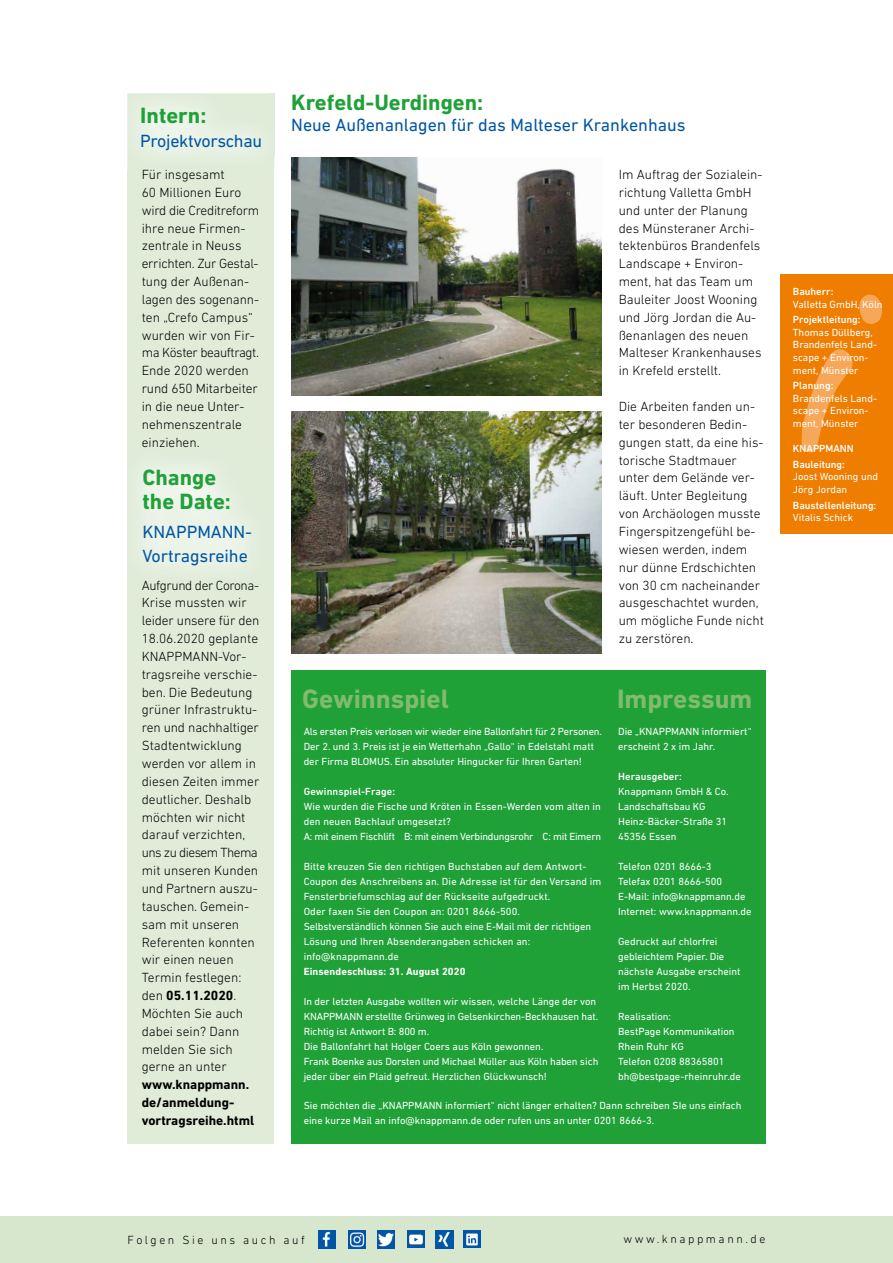
<style>
.page{position:relative;width:893px;height:1263px;background:#fff}
.page>*{position:absolute;margin:0;border:0;box-sizing:border-box;transform-origin:0 0}
.t1{font:700 27px "DIN Next LT Pro";color:#81bb6e}
.t2{font:700 22.5px/24px "DIN Next LT Pro";color:#1fa138}
.t3{font:18px/24px "DIN Next LT Pro";color:#0056a4}
.t4{font:18px "DIN Next LT Pro";letter-spacing:-.02em;color:#0056a4}
.t5{font:300 13.5px/17.9px "DIN Next LT Pro";color:#000}
.t6{font:700 13.5px/17.9px "DIN Next LT Pro";color:#000}
.t7{font:300 12px "DIN Next LT Pro";letter-spacing:.21em;color:#000}
.t8{font:10.5px/15px "DIN Next LT Pro";color:#fff}
.t9{font:500 10.5px/15.6px "DIN Next LT Pro";color:#fff}
.t10{font:700 10.5px "DIN Next LT Pro";letter-spacing:.01em;color:#fff}
.s1{font-weight:700}
</style>
<div class="page">
<div style="left:128px;top:94px;width:146px;height:1050px;background:#e0ecd8"></div>
<div style="left:291px;top:670px;width:474px;height:473px;background:#1fa138"></div>
<div style="left:0;top:1216px;width:893px;height:47px;background:#d7e7ce"></div>
<img style="left:127px;top:446px;width:120px;height:141px">
<img style="left:129px;top:96px;width:140px;height:66px">
<img style="left:318px;top:1231px;width:17px;height:17px">
<img style="left:377px;top:1231px;width:17px;height:17px">
<img style="left:436px;top:1231px;width:17px;height:17px">
<img style="left:348px;top:1231px;width:18px;height:17px">
<div style="left:407px;top:1231px;width:18px;height:17px;background:#0056a4"></div>
<img style="left:409px;top:1234px;width:14px;height:11px">
<svg style="left:463px;top:1231px;width:17px;height:17px"></svg>
<img style="left:463px;top:1234px;width:17px;height:12px">
<img style="left:291px;top:158px;width:311px;height:238px">
<img style="left:291px;top:411px;width:311px;height:243px">
<img style="left:269px;top:93px;width:6px;height:63px">
<img style="left:269px;top:94px;width:5px;height:62px">
<div style="left:780px;top:274px;width:113px;height:260px;background:#ef7d00"></div>
<svg style="left:801px;top:295px;width:81px;height:157px"></svg>
<h2 class="t2" style="left:140px;top:103px;width:68px">Intern:</h2>
<h3 class="t4" style="left:140px;top:130px;width:123px">Projektvorschau</h3>
<p class="t5" style="left:142px;top:165px;width:119px">Für insgesamt<br>60 Millionen Euro wird die Creditreform ihre neue Firmen&shy;zentrale in Neuss errichten. Zur Gestal&shy;tung der Außenan&shy;lagen des sogenann&shy;ten „Crefo Campus“ wurden wir von Fir&shy;ma Köster beauftragt.<br>Ende 2020 werden rund 650 Mitarbeiter in die neue Unter&shy;nehmenszentrale einziehen.</p>
<h2 class="t2" style="left:142px;top:466px;width:90px">Change the Date:</h2>
<h3 class="t3" style="left:142px;top:519px;width:111px">KNAPPMANN-<br>Vortragsreihe</h3>
<p class="t5" style="left:142px;top:576px;width:119px">Aufgrund der Corona-<br>Krise mussten wir leider unsere für den<br>18.06.2020 geplante<br>KNAPPMANN-Vor&shy;tragsreihe verschie&shy;ben. Die Bedeutung grüner Infrastruktu&shy;ren und nachhaltiger<br>Stadtentwicklung werden vor allem in diesen Zeiten immer deutlicher. Deshalb möchten wir nicht darauf verzichten, uns zu diesem Thema mit unseren Kunden und Partnern auszu&shy;tauschen. Gemein&shy;sam mit unseren<br>Referenten konnten wir einen neuen<br>Termin festlegen: den <span class="s1">05.11.2020</span>.<br>Möchten Sie auch dabei sein? Dann melden Sie sich gerne an unter</p>
<p class="t6" style="left:142px;top:1076px;width:114px">www.knappmann. de/anmeldung&shy;vortragsreihe.html</p>
<h2 class="t2" style="left:291px;top:91px;width:194px">Krefeld-Uerdingen:</h2>
<h3 class="t3" style="left:291px;top:113px;width:396px">Neue Außenanlagen für das Malteser Krankenhaus</h3>
<h1 class="t1" style="left:302px;top:683px;width:148px">Gewinnspiel</h1>
<p class="t5" style="left:619px;top:165px;width:145px">Im Auftrag der Sozialein&shy;richtung Valletta GmbH und unter der Planung des Münsteraner Archi&shy;tektenbüros Brandenfels<br>Landscape + Environ&shy;ment, hat das Team um<br>Bauleiter Joost Wooning und Jörg Jordan die Au&shy;ßenanlagen des neuen<br>Malteser Krankenhauses in Krefeld erstellt.</p>
<p class="t5" style="left:619px;top:397px;width:147px">Die Arbeiten fanden un&shy;ter besonderen Bedin&shy;gungen statt, da eine his&shy;torische Stadtmauer unter dem Gelände ver&shy;läuft. Unter Begleitung von Archäologen musste<br>Fingerspitzengefühl be&shy;wiesen werden, indem nur dünne Erdschichten von 30 cm nacheinander ausgeschachtet wurden, um mögliche Funde nicht zu zerstören.</p>
<h1 class="t1" style="left:617px;top:683px;width:137px">Impressum</h1>
<p class="t8" style="left:304px;top:724px;width:300px">Als ersten Preis verlosen wir wieder eine Ballonfahrt für 2 Personen.<br>Der 2. und 3. Preis ist je ein Wetterhahn „Gallo“ in Edelstahl matt der Firma BLOMUS. Ein absoluter Hingucker für Ihren Garten!</p>
<p class="t9" style="left:304px;top:783px;width:93px">Gewinnspiel-Frage:</p>
<p class="t8" style="left:304px;top:799px;width:299px">Wie wurden die Fische und Kröten in Essen-Werden vom alten in den neuen Bachlauf umgesetzt?<br>A: mit einem Fischlift B: mit einem Verbindungsrohr C: mit Eimern</p>
<p class="t8" style="left:304px;top:859px;width:299px">Bitte kreuzen Sie den richtigen Buchstaben auf dem Antwort-Coupon des Anschreibens an. Die Adresse ist für den Versand im Fensterbriefumschlag auf der Rückseite aufgedruckt.<br>Oder faxen Sie den Coupon an: 0201 8666-500.<br>Selbstverständlich können Sie auch eine E-Mail mit der richtigen Lösung und Ihren Absenderangaben schicken an: info@knappmann.de</p>
<p class="t10" style="left:304px;top:965px;width:163px">Einsendeschluss: 31. August 2020</p>
<p class="t8" style="left:304px;top:994px;width:296px">In der letzten Ausgabe wollten wir wissen, welche Länge der von KNAPPMANN erstellte Grünweg in Gelsenkirchen-Beckhausen hat.<br>Richtig ist Antwort B: 800 m.<br>Die Ballonfahrt hat Holger Coers aus Köln gewonnen.<br>Frank Boenke aus Dorsten und Michael Müller aus Köln haben sich jeder über ein Plaid gefreut. Herzlichen Glückwunsch!</p>
<p class="t8" style="left:304px;top:1098px;width:439px">Sie möchten die „KNAPPMANN informiert“ nicht länger erhalten? Dann schreiben SIe uns einfach eine kurze Mail an info@knappmann.de oder rufen uns an unter 0201 8666-3.</p>
<p class="t8" style="left:618px;top:724px;width:135px">Die „KNAPPMANN informiert“ erscheint 2 x im Jahr.</p>
<p class="t9" style="left:618px;top:768px;width:65px">Herausgeber:</p>
<p class="t8" style="left:618px;top:784px;width:112px">Knappmann GmbH &amp; Co.<br>Landschaftsbau KG<br>Heinz-Bäcker-Straße 31<br>45356 Essen</p>
<p class="t8" style="left:618px;top:859px;width:135px">Telefon 0201 8666-3<br>Telefax 0201 8666-500<br>E-Mail: info@knappmann.de<br>Internet: www.knappmann.de</p>
<p class="t8" style="left:618px;top:934px;width:124px">Gedruckt auf chlorfrei gebleichtem Papier. Die nächste Ausgabe erscheint im Herbst 2020.</p>
<p class="t8" style="left:618px;top:1009px;width:124px">Realisation:<br>BestPage Kommunikation<br>Rhein Ruhr KG<br>Telefon 0208 88365801 bh@bestpage-rheinruhr.de</p>
<p class="t9" style="left:793px;top:283px;width:42px">Bauherr:</p>
<p class="t8" style="left:793px;top:296px;width:91px">Valletta GmbH, Köln</p>
<p class="t9" style="left:793px;top:312px;width:69px">Projektleitung:</p>
<p class="t8" style="left:793px;top:326px;width:86px;line-height:12.6px">Thomas Düllberg,<br>Brandenfels Land&shy;scape + Environ&shy;ment, Münster</p>
<p class="t9" style="left:793px;top:378px;width:42px">Planung:</p>
<p class="t8" style="left:793px;top:392px;width:86px;line-height:12.6px">Brandenfels Land&shy;scape + Environ&shy;ment, Münster</p>
<p class="t9" style="left:793px;top:441px;width:62px">KNAPPMANN<br>Bauleitung:</p>
<p class="t8" style="left:793px;top:470px;width:87px;line-height:12.6px">Joost Wooning und<br>Jörg Jordan</p>
<p class="t9" style="left:793px;top:497px;width:85px">Baustellenleitung:</p>
<p class="t8" style="left:793px;top:510px;width:62px">Vitalis Schick</p>
<p class="t7" style="left:128px;top:1232px;width:179px">Folgen Sie uns auch auf</p>
<p class="t7" style="left:623px;top:1231px;width:144px">www.knappmann.de</p>
</div>
